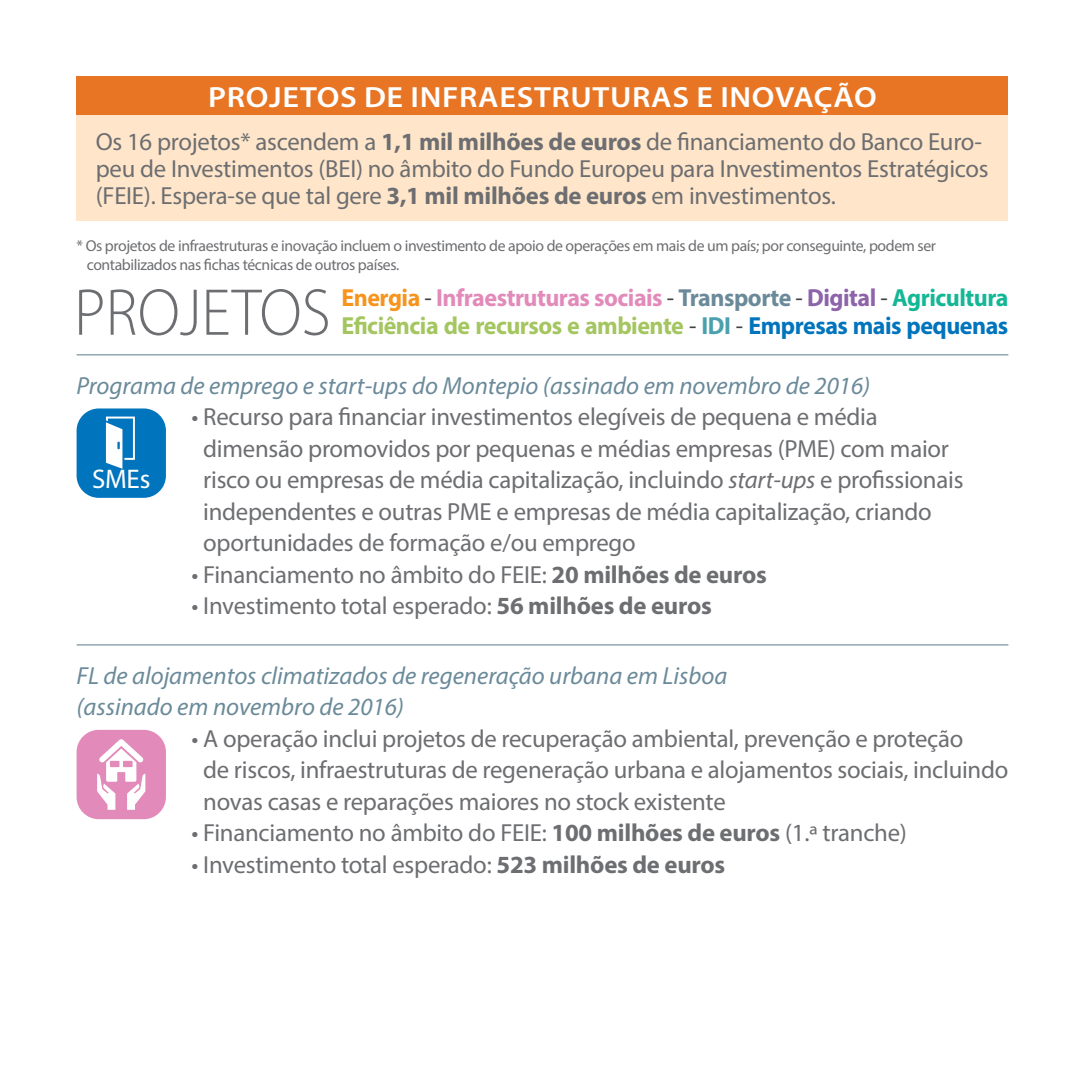
<style>
.page{position:relative;width:1085px;height:1085px;background:#fff}
.page>*{position:absolute;margin:0;border:0;box-sizing:border-box;transform-origin:0 0}
.t1{font:300 66.83px "Myriad Pro";color:#6d6e71;scale:.94 1}
.t2{font:600 29.25px "Myriad Pro";letter-spacing:.02em;color:#fff;scale:1.1 1}
.t3{font:27px "Myriad Pro";color:#fff}
.t4{font:24.75px/31.5px "Myriad Pro";letter-spacing:-.01em;color:#6d6e71}
.t5{font:italic 24.75px/31.5px "Myriad Pro";color:#6b8a99}
.t6{font:700 24.75px/28.3px "Myriad Pro";letter-spacing:-.02em;color:#a4c660}
.t7{font:15.75px/18.9px "Myriad Pro";letter-spacing:-.025em;color:#6d6e71}
.s1{font-weight:700}
.s2{color:#f7941e}
.s3{font-weight:400;color:#414042}
.s4{color:#e28aba}
.s5{color:#6b8a99}
.s6{color:#8d64aa}
.s7{color:#14b795}
.s8{color:#4aa1ad}
.s9{color:#0074bc}
.s10{font-style:italic}
</style>
<div class="page">
<div style="left:77px;top:77px;width:931px;height:38px;background:#e87524"></div>
<div style="left:77px;top:115px;width:931px;height:105px;background:#ffe6ca"></div>
<hr style="left:77px;top:354px;width:931px;height:1px;background:#6b8a99">
<hr style="left:77px;top:644px;width:931px;height:1px;background:#6b8a99">
<div style="left:77px;top:408px;width:89px;height:89px;background:#0074bc;border-radius:22px"></div>
<svg style="left:106px;top:416px;width:29px;height:52px"></svg>
<div style="left:77px;top:729px;width:89px;height:90px;background:#e28aba;border-radius:22px"></div>
<svg style="left:97px;top:739px;width:48px;height:70px"></svg>
<p class="t2" style="left:208px;top:78px;width:609px">PROJETOS DE INFRAESTRUTURAS E INOVAÇÃO</p>
<p class="t4" style="left:96px;top:128px;width:894px;line-height:27px">Os 16 projetos* ascendem a <span class="s1">1,1 mil milhões de euros</span> de financiamento do Banco Euro&shy;peu de Investimentos (BEI) no âmbito do Fundo Europeu para Investimentos Estratégicos (FEIE). Espera-se que tal gere <span class="s1">3,1 mil milhões de euros</span> em investimentos.</p>
<p class="t7" style="left:87px;top:236px;width:850px;text-indent:-10px">* Os projetos de infraestruturas e inovação incluem o investimento de apoio de operações em mais de um país; por conseguinte, podem ser contabilizados nas fichas técnicas de outros países.</p>
<h1 class="t1" style="left:74px;top:272px;width:274px">PROJETOS</h1>
<p class="t6" style="left:341px;top:283px;width:668px"><span class="s2">Energia</span> <span class="s3">-</span> <span class="s4">Infraestruturas sociais</span> <span class="s3">-</span> <span class="s5">Transporte</span> <span class="s3">-</span> <span class="s6">Digital</span> <span class="s3">-</span> <span class="s7">Agricultura<br></span>Eficiência de recursos e ambiente <span class="s3">-</span> <span class="s8">IDI</span> <span class="s3">-</span> <span class="s9">Empresas mais pequenas</span></p>
<p class="t5" style="left:77px;top:369px;width:795px">Programa de emprego e start-ups do Montepio (assinado em novembro de 2016)</p>
<p class="t4" style="left:203px;top:400px;width:761px;text-indent:-12px">• Recurso para financiar investimentos elegíveis de pequena e média dimensão promovidos por pequenas e médias empresas (PME) com maior risco ou empresas de média capitalização, incluindo <span class="s10">start-ups</span> e profissionais independentes e outras PME e empresas de média capitalização, criando oportunidades de formação e/ou emprego</p>
<p class="t4" style="left:191px;top:558px;width:577px">• Financiamento no âmbito do FEIE: <span class="s1">20 milhões de euros</span></p>
<p class="t4" style="left:191px;top:590px;width:521px">• Investimento total esperado: <span class="s1">56 milhões de euros</span></p>
<p class="t3" style="left:92px;top:462px;width:60px">SMEs</p>
<p class="t5" style="left:77px;top:659px;width:652px">FL de alojamentos climatizados de regeneração urbana em Lisboa (assinado em novembro de 2016)</p>
<p class="t4" style="left:203px;top:722px;width:806px;text-indent:-12px">• A operação inclui projetos de recuperação ambiental, prevenção e proteção<br>de riscos, infraestruturas de regeneração urbana e alojamentos sociais, incluindo novas casas e reparações maiores no stock existente</p>
<p class="t4" style="left:191px;top:816px;width:717px">• Financiamento no âmbito do FEIE: <span class="s1">100 milhões de euros</span> (1.ª tranche)</p>
<p class="t4" style="left:191px;top:848px;width:535px">• Investimento total esperado: <span class="s1">523 milhões de euros</span></p>
</div>
